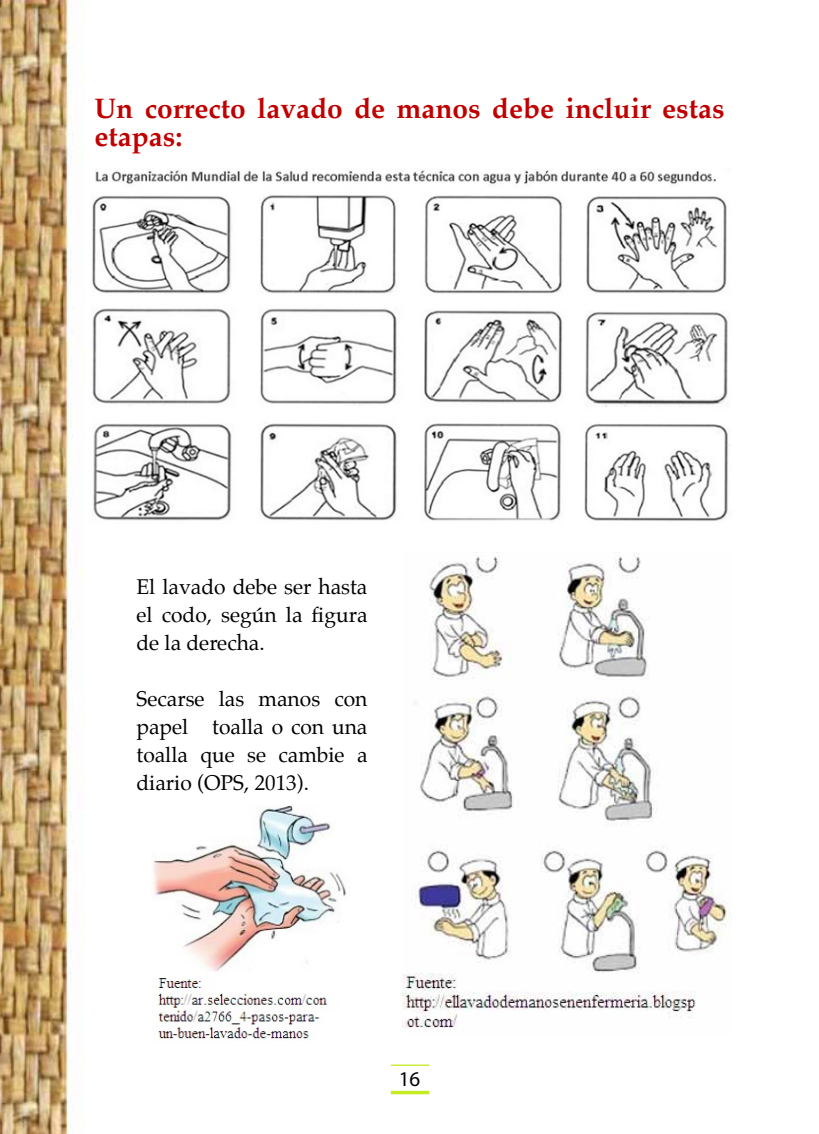
<style>
.page{position:relative;width:819px;height:1134px;background:#fff}
.page>*{position:absolute;margin:0;border:0;box-sizing:border-box;transform-origin:0 0}
.t1{font:700 28px/28px "Palatino";color:#c00000}
.t2{font:21px/28px "Palatino";color:#000;text-align:justify}
.t3{font:21px "Myriad";color:#000}
</style>
<div class="page">
<img style="left:0;top:0;width:83px;height:1134px">
<hr style="left:391px;top:1091px;width:38px;height:3px;background:#c5eb23">
<hr style="left:391px;top:1065px;width:38px;height:1px;background:#c5eb23">
<img style="left:403px;top:552px;width:329px;height:476px">
<img style="left:152px;top:805px;width:194px;height:235px">
<img style="left:92px;top:169px;width:639px;height:352px">
<h1 class="t1" style="left:94px;top:97px;width:632px">Un correcto lavado de manos debe incluir estas etapas:</h1>
<p class="t2" style="left:136px;top:574px;width:233px">El lavado debe ser hasta el codo, según la figura de la derecha.</p>
<p class="t2" style="left:136px;top:686px;width:233px">Secarse las manos con papel toalla o con una toalla que se cambie a diario (OPS, 2013).</p>
<p class="t3" style="left:399px;top:1068px;width:23px">16</p>
</div>
